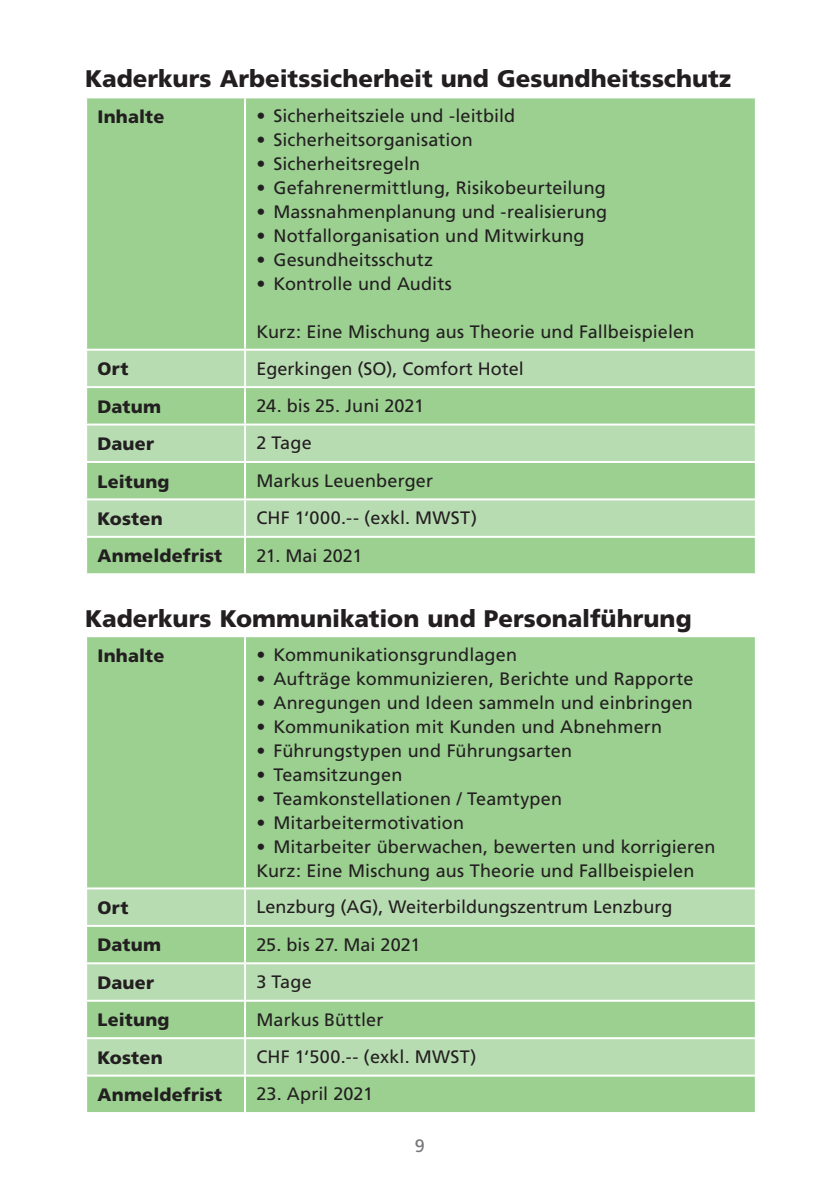
<style>
.page{position:relative;width:840px;height:1191px;background:#fff}
.page>*{position:absolute;margin:0;border:0;box-sizing:border-box;transform-origin:0 0}
.t1{font:900 24px "Frutiger";color:#231f20}
.t2{font:18px/24px "Frutiger";letter-spacing:.005em;color:#231f20}
.t3{font:900 18px "Frutiger";letter-spacing:.01em;color:#231f20}
.t4{font:18px "Frutiger";color:#757679}
</style>
<div class="page">
<div style="left:87px;top:637px;width:667px;height:475px;background:#9bd091"></div>
<svg style="left:87px;top:889px;width:667px;height:185px;fill:#b8dcb2"></svg>
<hr style="left:244px;top:637px;width:2px;height:250px;background:#fff">
<hr style="left:85px;top:887px;width:160px;height:2px;background:#fff">
<hr style="left:245px;top:887px;width:511px;height:2px;background:#fff">
<hr style="left:244px;top:889px;width:2px;height:36px;background:#fff">
<hr style="left:85px;top:925px;width:160px;height:2px;background:#fff">
<hr style="left:245px;top:925px;width:511px;height:2px;background:#fff">
<hr style="left:244px;top:927px;width:2px;height:35px;background:#fff">
<hr style="left:244px;top:964px;width:2px;height:35px;background:#fff">
<hr style="left:244px;top:1039px;width:2px;height:35px;background:#fff">
<hr style="left:244px;top:1076px;width:2px;height:36px;background:#fff">
<hr style="left:85px;top:962px;width:160px;height:2px;background:#fff">
<hr style="left:245px;top:962px;width:511px;height:2px;background:#fff">
<hr style="left:85px;top:999px;width:159px;height:2px;background:#fff">
<hr style="left:85px;top:1037px;width:159px;height:2px;background:#fff">
<hr style="left:85px;top:1074px;width:160px;height:2px;background:#fff">
<hr style="left:245px;top:1074px;width:511px;height:2px;background:#fff">
<hr style="left:244px;top:999px;width:512px;height:2px;background:#fff">
<hr style="left:244px;top:1001px;width:2px;height:36px;background:#fff">
<hr style="left:244px;top:1037px;width:512px;height:2px;background:#fff">
<div style="left:87px;top:98px;width:667px;height:475px;background:#9bd091"></div>
<svg style="left:87px;top:351px;width:667px;height:185px;fill:#b8dcb2"></svg>
<hr style="left:244px;top:98px;width:2px;height:251px;background:#fff">
<hr style="left:85px;top:349px;width:160px;height:2px;background:#fff">
<hr style="left:245px;top:349px;width:511px;height:2px;background:#fff">
<hr style="left:244px;top:351px;width:2px;height:35px;background:#fff">
<hr style="left:85px;top:386px;width:160px;height:2px;background:#fff">
<hr style="left:245px;top:386px;width:511px;height:2px;background:#fff">
<hr style="left:244px;top:388px;width:2px;height:35px;background:#fff">
<hr style="left:244px;top:425px;width:2px;height:36px;background:#fff">
<hr style="left:244px;top:500px;width:2px;height:36px;background:#fff">
<hr style="left:244px;top:538px;width:2px;height:35px;background:#fff">
<hr style="left:85px;top:423px;width:160px;height:2px;background:#fff">
<hr style="left:245px;top:423px;width:511px;height:2px;background:#fff">
<hr style="left:85px;top:461px;width:159px;height:2px;background:#fff">
<hr style="left:85px;top:498px;width:159px;height:2px;background:#fff">
<hr style="left:85px;top:536px;width:160px;height:2px;background:#fff">
<hr style="left:245px;top:536px;width:511px;height:2px;background:#fff">
<hr style="left:244px;top:461px;width:512px;height:2px;background:#fff">
<hr style="left:244px;top:463px;width:2px;height:35px;background:#fff">
<hr style="left:244px;top:498px;width:512px;height:2px;background:#fff">
<h1 class="t1" style="left:85px;top:64px;width:647px">Kaderkurs Arbeitssicherheit und Gesundheitsschutz</h1>
<p class="t3" style="left:97px;top:106px;width:68px">Inhalte</p>
<p class="t2" style="left:256px;top:104px;width:260px">• Sicherheitsziele und -leitbild</p>
<p class="t2" style="left:256px;top:128px;width:218px">• Sicherheitsorganisation</p>
<p class="t2" style="left:256px;top:152px;width:165px">• Sicherheitsregeln</p>
<p class="t2" style="left:256px;top:176px;width:351px">• Gefahrenermittlung, Risikobeurteilung</p>
<p class="t2" style="left:256px;top:200px;width:352px">• Massnahmenplanung und -realisierung</p>
<p class="t2" style="left:256px;top:224px;width:329px">• Notfallorganisation und Mitwirkung</p>
<p class="t2" style="left:256px;top:248px;width:178px">• Gesundheitsschutz</p>
<p class="t2" style="left:256px;top:272px;width:197px">• Kontrolle und Audits</p>
<p class="t2" style="left:256px;top:320px;width:439px">Kurz: Eine Mischung aus Theorie und Fallbeispielen</p>
<p class="t3" style="left:97px;top:358px;width:32px">Ort</p>
<p class="t2" style="left:256px;top:356px;width:269px">Egerkingen (SO), Comfort Hotel</p>
<p class="t3" style="left:97px;top:395px;width:65px">Datum</p>
<p class="t2" style="left:256px;top:394px;width:169px">24. bis 25. Juni 2021</p>
<p class="t3" style="left:97px;top:433px;width:58px">Dauer</p>
<p class="t2" style="left:256px;top:431px;width:57px">2 Tage</p>
<p class="t3" style="left:97px;top:470px;width:74px">Leitung</p>
<p class="t2" style="left:256px;top:468px;width:178px">Markus Leuenberger</p>
<p class="t3" style="left:97px;top:508px;width:67px">Kosten</p>
<p class="t2" style="left:256px;top:506px;width:222px">CHF 1‘000.-- (exkl. MWST)</p>
<p class="t3" style="left:97px;top:545px;width:126px">Anmeldefrist</p>
<p class="t2" style="left:256px;top:543px;width:107px">21. Mai 2021</p>
<h1 class="t1" style="left:85px;top:604px;width:607px">Kaderkurs Kommunikation und Personalführung</h1>
<p class="t3" style="left:97px;top:644px;width:68px">Inhalte</p>
<p class="t2" style="left:256px;top:643px;width:262px">• Kommunikationsgrundlagen</p>
<p class="t2" style="left:256px;top:667px;width:438px">• Aufträge kommunizieren, Berichte und Rapporte</p>
<p class="t2" style="left:256px;top:691px;width:438px">• Anregungen und Ideen sammeln und einbringen</p>
<p class="t2" style="left:256px;top:715px;width:407px">• Kommunikation mit Kunden und Abnehmern</p>
<p class="t2" style="left:256px;top:739px;width:317px">• Führungstypen und Führungsarten</p>
<p class="t2" style="left:256px;top:763px;width:147px">• Teamsitzungen</p>
<p class="t2" style="left:256px;top:787px;width:307px">• Teamkonstellationen / Teamtypen</p>
<p class="t2" style="left:256px;top:811px;width:209px">• Mitarbeitermotivation</p>
<p class="t2" style="left:256px;top:835px;width:460px">• Mitarbeiter überwachen, bewerten und korrigieren<br>Kurz: Eine Mischung aus Theorie und Fallbeispielen</p>
<p class="t3" style="left:97px;top:897px;width:32px">Ort</p>
<p class="t2" style="left:256px;top:895px;width:417px">Lenzburg (AG), Weiterbildungszentrum Lenzburg</p>
<p class="t3" style="left:97px;top:934px;width:65px">Datum</p>
<p class="t2" style="left:256px;top:932px;width:165px">25. bis 27. Mai 2021</p>
<p class="t3" style="left:97px;top:971px;width:58px">Dauer</p>
<p class="t2" style="left:256px;top:970px;width:57px">3 Tage</p>
<p class="t3" style="left:97px;top:1009px;width:74px">Leitung</p>
<p class="t2" style="left:256px;top:1007px;width:128px">Markus Büttler</p>
<p class="t3" style="left:97px;top:1046px;width:67px">Kosten</p>
<p class="t2" style="left:256px;top:1044px;width:221px">CHF 1‘500.-- (exkl. MWST)</p>
<p class="t3" style="left:97px;top:1084px;width:126px">Anmeldefrist</p>
<p class="t2" style="left:256px;top:1082px;width:118px">23. April 2021</p>
<p class="t4" style="left:415px;top:1135px;width:12px">9</p>
</div>
